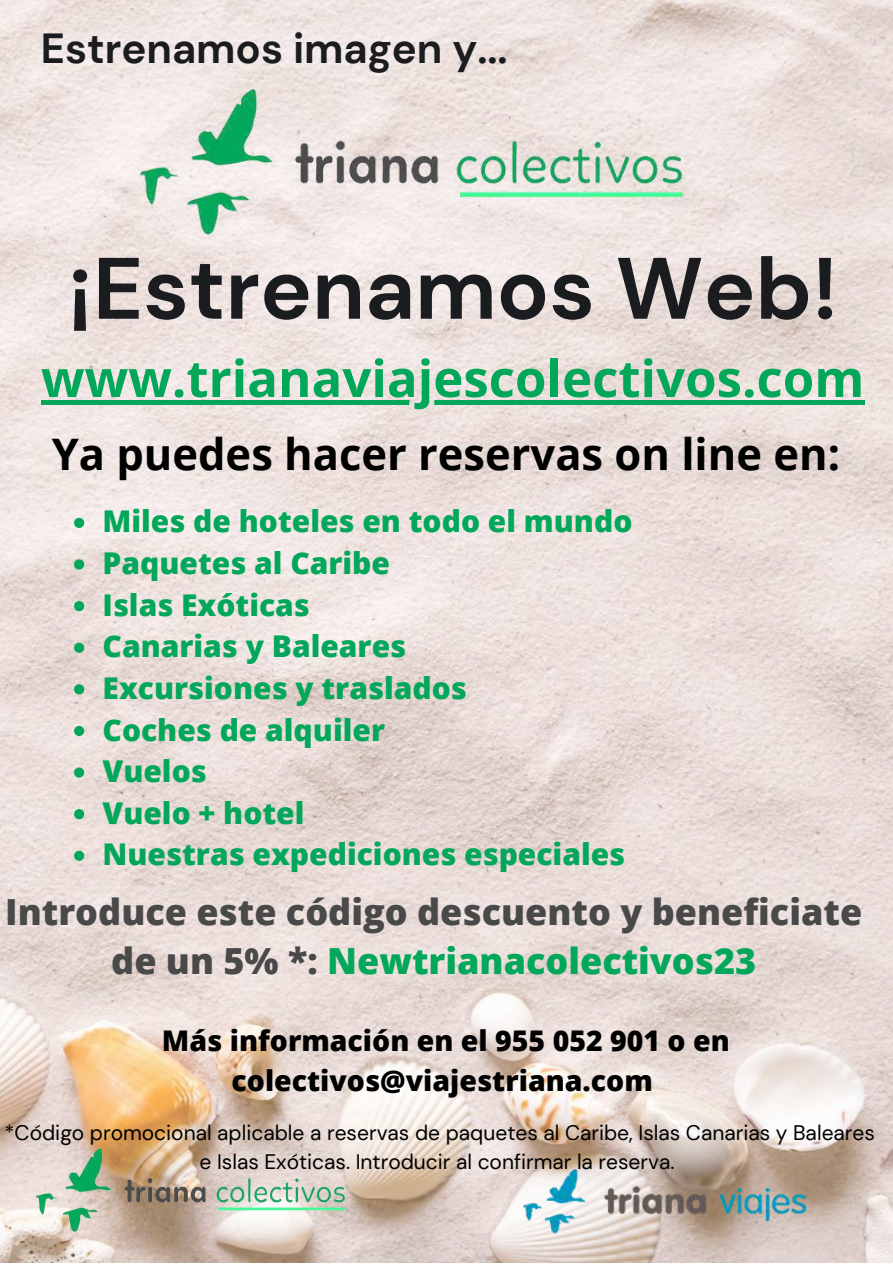
<style>
.page{position:relative;width:893px;height:1264px;background:#fff}
.page>*{position:absolute;margin:0;border:0;box-sizing:border-box;transform-origin:0 0}
.t1{font:700 86.85px "DM Sans";color:#1b1c1f}
.t2{font:700 51px "Open Sans";color:#02a75a}
.t3{font:700 43.5px "Open Sans";color:#000}
.t4{font:700 42px "DM Sans";color:#1b1c1f}
.t5{font:800 36px/49.5px "Open Sans";color:#494949;text-align:center}
.t6{font:800 30px/41.5px "Open Sans";color:#02a75a}
.t7{font:800 28.5px/39.3px "Open Sans";color:#000;text-align:center}
.t8{font:21px/29.2px "DM Sans";color:#000;text-align:center}
.s1{color:#02a75a}
</style>
<div class="page">
<img style="left:0;top:0;width:892px;height:1262px">
<img style="left:58px;top:75px;width:730px;height:176px">
<svg style="left:74px;top:518px;width:10px;height:10px"></svg>
<svg style="left:74px;top:559px;width:10px;height:10px"></svg>
<svg style="left:74px;top:601px;width:10px;height:10px"></svg>
<svg style="left:74px;top:642px;width:10px;height:10px"></svg>
<svg style="left:74px;top:684px;width:10px;height:10px"></svg>
<svg style="left:74px;top:726px;width:10px;height:10px"></svg>
<svg style="left:74px;top:767px;width:10px;height:10px"></svg>
<svg style="left:74px;top:809px;width:10px;height:10px"></svg>
<svg style="left:74px;top:850px;width:10px;height:10px"></svg>
<img style="left:0;top:1139px;width:405px;height:102px">
<img style="left:486px;top:1139px;width:406px;height:123px">
<div style="left:41px;top:400px;width:823px;height:5px;background:#02a75a"></div>
<h3 class="t4" style="left:41px;top:22px;width:468px">Estrenamos imagen y...</h3>
<h1 class="t1" style="left:67px;top:232px;width:772px">¡Estrenamos Web!</h1>
<h2 class="t2" style="left:41px;top:342px;width:824px">www.trianaviajescolectivos.com</h2>
<h3 class="t3" style="left:52px;top:423px;width:789px">Ya puedes hacer reservas on line en:</h3>
<p class="t6" style="left:103px;top:500px;width:531px">Miles de hoteles en todo el mundo<br>Paquetes al Caribe<br>Islas Exóticas<br>Canarias y Baleares<br>Excursiones y traslados<br>Coches de alquiler<br>Vuelos<br>Vuelo + hotel<br>Nuestras expediciones especiales</p>
<p class="t5" style="left:5px;top:886px;width:858px">Introduce este código descuento y beneficiate de un 5% *: <span class="s1">Newtrianacolectivos23</span></p>
<p class="t7" style="left:162px;top:1020px;width:569px">Más información en el 955 052 901 o en colectivos@viajestriana.com</p>
<p class="t8" style="left:5px;top:1117px;width:871px">*Código promocional aplicable a reservas de paquetes al Caribe, Islas Canarias y Baleares e Islas Exóticas. Introducir al confirmar la reserva.</p>
</div>
